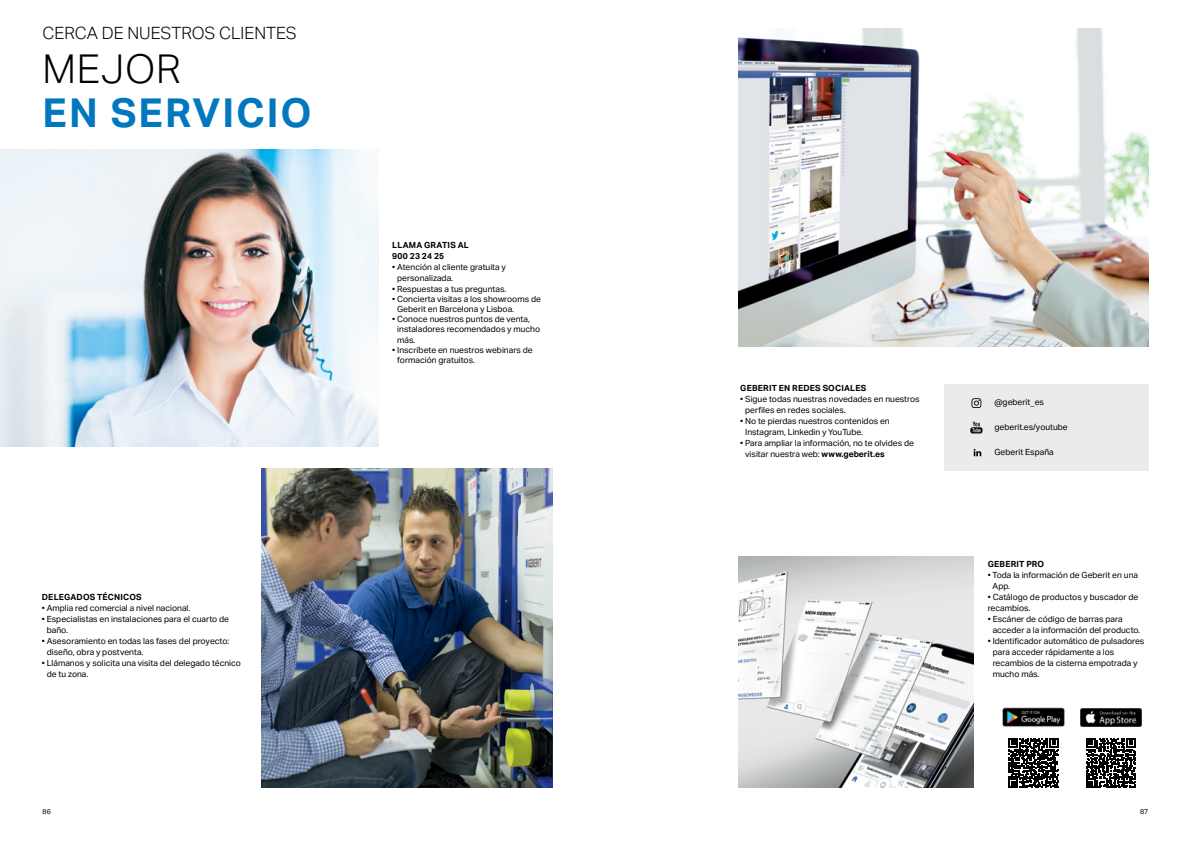
<style>
.page{position:relative;width:1191px;height:842px;background:#fff}
.page>*{position:absolute;margin:0;border:0;box-sizing:border-box;transform-origin:0 0}
.t1{font:700 40px "Aktiv Grotesk Geberit";letter-spacing:.05em;color:#0077be}
.t2{font:300 40px "Aktiv Grotesk Geberit";letter-spacing:.02em;color:#000}
.t3{font:300 17px "Aktiv Grotesk Geberit";color:#000}
.t4{font:8.5px/11px "Aktiv Grotesk Geberit";color:#000}
.t5{font:700 8.5px/11px "Aktiv Grotesk Geberit";letter-spacing:.025em;color:#000}
.t6{font:7px "Aktiv Grotesk Geberit";color:#000}
.s1{font-weight:700}
</style>
<div class="page">
<img style="left:0;top:149px;width:378px;height:297px">
<img style="left:261px;top:468px;width:292px;height:319px">
<img style="left:738px;top:28px;width:410px;height:319px">
<img style="left:738px;top:556px;width:235px;height:231px">
<div style="left:944px;top:384px;width:204px;height:87px;background:#ebebec"></div>
<svg style="left:971px;top:398px;width:10px;height:10px"></svg>
<svg style="left:970px;top:422px;width:12px;height:11px"></svg>
<svg style="left:973px;top:449px;width:8px;height:7px"></svg>
<svg style="left:1008px;top:738px;width:50px;height:50px"></svg>
<img style="left:1002px;top:707px;width:63px;height:20px">
<svg style="left:1086px;top:738px;width:49px;height:50px"></svg>
<img style="left:1080px;top:708px;width:61px;height:18px">
<h2 class="t3" style="left:43px;top:24px;width:256px">CERCA DE NUESTROS CLIENTES</h2>
<h1 class="t2" style="left:43px;top:46px;width:140px">MEJOR</h1>
<h1 class="t1" style="left:43px;top:88px;width:271px">EN SERVICIO</h1>
<p class="t5" style="left:392px;top:240px;width:78px">LLAMA GRATIS AL<br>900 23 24 25</p>
<p class="t4" style="left:397px;top:262px;width:110px;text-indent:-5px">• Atención al cliente gratuita y personalizada.</p>
<p class="t4" style="left:392px;top:283px;width:116px">• Respuestas a tus preguntas.</p>
<p class="t4" style="left:397px;top:294px;width:145px;line-height:10.2px;text-indent:-5px">• Concierta visitas a los showrooms de<br>Geberit en Barcelona y Lisboa.</p>
<p class="t4" style="left:397px;top:314px;width:144px;line-height:10.2px;text-indent:-5px">• Conoce nuestros puntos de venta, instaladores recomendados y mucho más.</p>
<p class="t4" style="left:397px;top:345px;width:137px;line-height:10.2px;text-indent:-5px">• Inscríbete en nuestros webinars de formación gratuitos.</p>
<p class="t5" style="left:42px;top:592px;width:101px">DELEGADOS TÉCNICOS</p>
<p class="t4" style="left:42px;top:603px;width:150px">• Amplia red comercial a nivel nacional.</p>
<p class="t4" style="left:47px;top:614px;width:184px;text-indent:-5px">• Especialistas en instalaciones para el cuarto de baño.</p>
<p class="t4" style="left:47px;top:636px;width:184px;text-indent:-5px">• Asesoramiento en todas las fases del proyecto: diseño, obra y postventa.</p>
<p class="t4" style="left:47px;top:658px;width:196px;text-indent:-5px">• Llámanos y solicita una visita del delegado técnico de tu zona.</p>
<p class="t5" style="left:740px;top:383px;width:127px">GEBERIT EN REDES SOCIALES</p>
<p class="t4" style="left:745px;top:394px;width:176px;text-indent:-5px">• Sigue todas nuestras novedades en nuestros perfiles en redes sociales.</p>
<p class="t4" style="left:745px;top:416px;width:146px;text-indent:-5px">• No te pierdas nuestros contenidos en<br>Instagram, Linkedin y YouTube.</p>
<p class="t4" style="left:745px;top:438px;width:170px;text-indent:-5px">• Para ampliar la información, no te olvides de visitar nuestra web: <span class="s1">www.geberit.es</span></p>
<p class="t4" style="left:994px;top:397px;width:51px">@geberit_es</p>
<p class="t4" style="left:994px;top:422px;width:75px">geberit.es/youtube</p>
<p class="t4" style="left:994px;top:447px;width:61px">Geberit España</p>
<p class="t5" style="left:987px;top:559px;width:58px">GEBERIT PRO</p>
<p class="t4" style="left:992px;top:570px;width:147px;text-indent:-5px">• Toda la información de Geberit en una<br>App.</p>
<p class="t4" style="left:987px;top:592px;width:152px">• Catálogo de productos y buscador de recambios.</p>
<p class="t4" style="left:992px;top:614px;width:149px;text-indent:-5px">• Escáner de código de barras para acceder a la información del producto.</p>
<p class="t4" style="left:992px;top:636px;width:153px;text-indent:-5px">• Identificador automático de pulsadores para acceder rápidamente a los recambios de la cisterna empotrada y mucho más.</p>
<p class="t6" style="left:43px;top:807px;width:10px">86</p>
<p class="t6" style="left:1140px;top:807px;width:10px">87</p>
</div>
